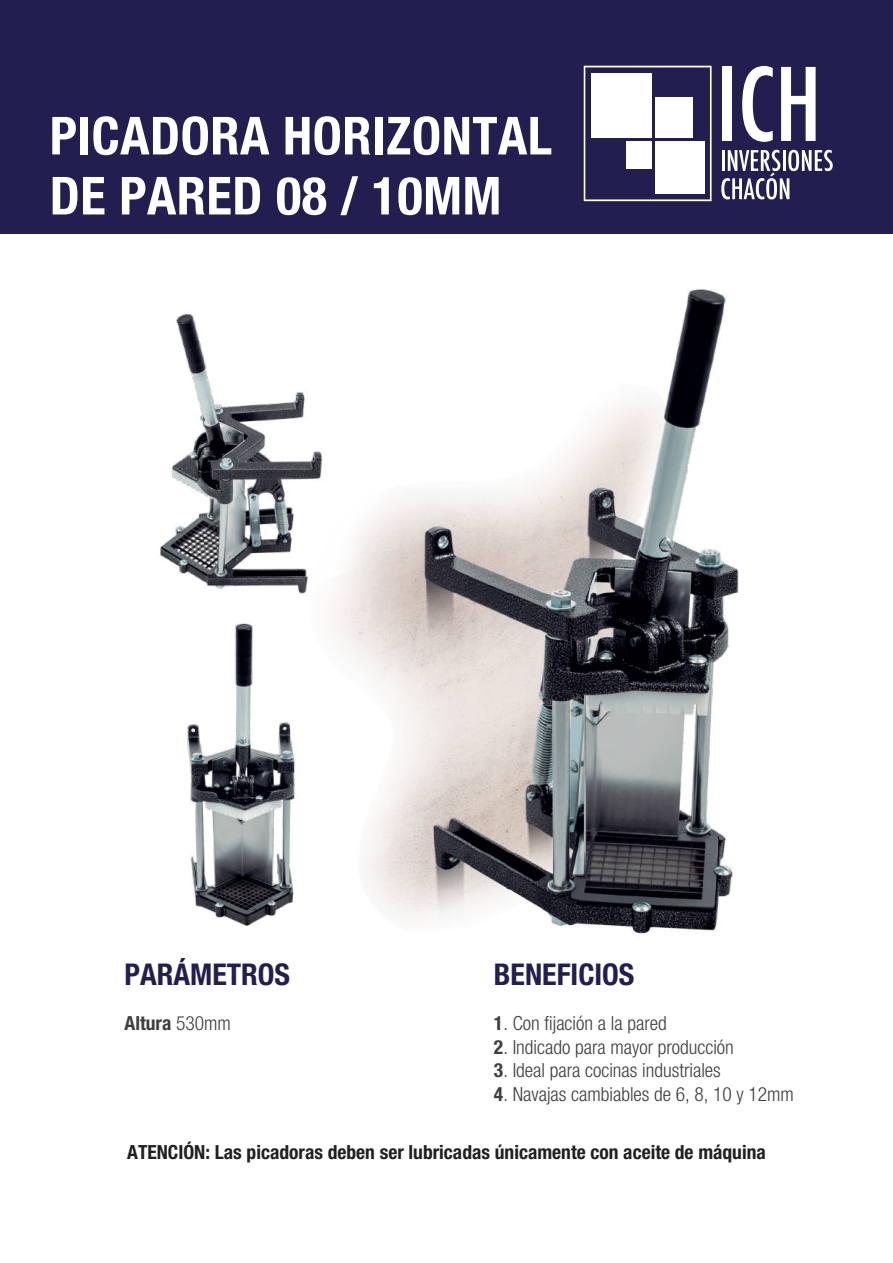
<style>
.page{position:relative;width:893px;height:1263px;background:#fff}
.page>*{position:absolute;margin:0;border:0;box-sizing:border-box;transform-origin:0 0}
.t1{font:700 condensed 52.5px/60px "Helvetica Neue";letter-spacing:.01em;color:#fff}
.t2{font:700 condensed 30px "Helvetica Neue";color:#221f50}
.t3{font:300 condensed 19.5px "Helvetica Neue";color:#3e3e3f}
.t4{font:700 condensed 19.5px "Helvetica Neue";color:#231f20}
.t5{font:700 condensed 19.5px "Helvetica Neue";color:#3e3e3f}
.s1{font-weight:700}
.s2{font-weight:300}
</style>
<div class="page">
<div style="left:0;top:0;width:893px;height:234px;background:#221f50"></div>
<svg style="left:721px;top:150px;width:112px;height:49px"></svg>
<svg style="left:584px;top:66px;width:128px;height:135px"></svg>
<div style="left:591px;top:73px;width:60px;height:65px;background:#fff"></div>
<div style="left:626px;top:141px;width:25px;height:27px;background:#fff"></div>
<div style="left:655px;top:98px;width:37px;height:40px;background:#fff"></div>
<div style="left:655px;top:141px;width:49px;height:53px;background:#fff"></div>
<div style="left:722px;top:67px;width:10px;height:74px;background:#fff"></div>
<svg style="left:742px;top:66px;width:31px;height:76px"></svg>
<svg style="left:781px;top:67px;width:35px;height:74px"></svg>
<img style="left:333px;top:289px;width:406px;height:645px">
<img style="left:160px;top:292px;width:188px;height:323px">
<img style="left:161px;top:598px;width:160px;height:328px">
<h1 class="t1" style="left:50px;top:105px;width:504px">PICADORA HORIZONTAL<br>DE PARED 08 / 10MM</h1>
<h2 class="t2" style="left:125px;top:956px;width:167px">PARÁMETROS</h2>
<h2 class="t2" style="left:494px;top:956px;width:142px">BENEFICIOS</h2>
<p class="t3" style="left:494px;top:1012px;width:174px"><span class="s1">1</span>. Con fijación a la pared</p>
<p class="t3" style="left:494px;top:1036px;width:241px"><span class="s1">2</span>. Indicado para mayor producción</p>
<p class="t3" style="left:494px;top:1059px;width:228px"><span class="s1">3</span>. Ideal para cocinas industriales</p>
<p class="t3" style="left:494px;top:1082px;width:302px"><span class="s1">4</span>. Navajas cambiables de 6, 8, 10 y 12mm</p>
<p class="t4" style="left:127px;top:1141px;width:640px">ATENCIÓN: Las picadoras deben ser lubricadas únicamente con aceite de máquina</p>
<p class="t5" style="left:125px;top:1012px;width:108px">Altura <span class="s2">530mm</span></p>
</div>
